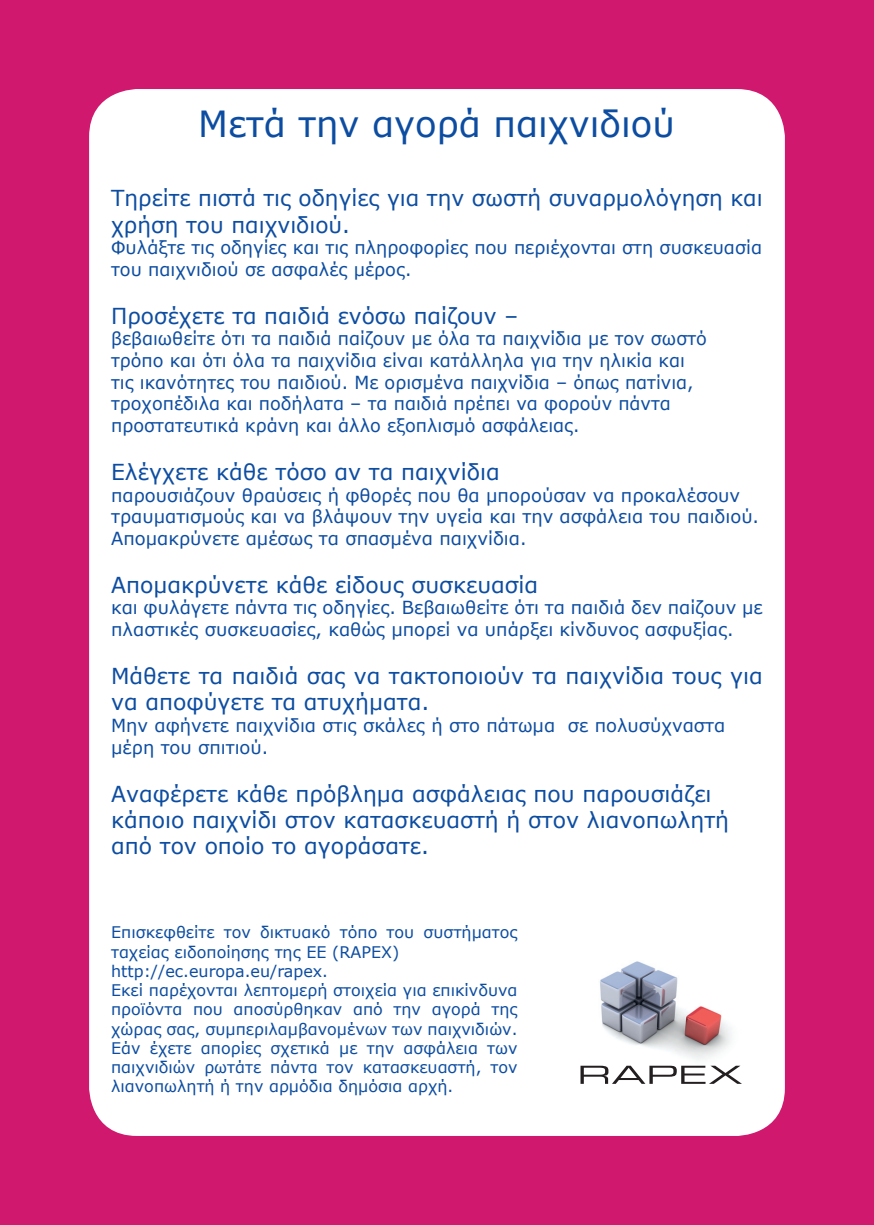
<style>
.page{position:relative;width:874px;height:1225px;background:#fff}
.page>*{position:absolute;margin:0;border:0;box-sizing:border-box;transform-origin:0 0}
.t1{font:36px "Verdana";color:#0d4da1}
.t2{font:22px/26.4px "Verdana";color:#0d4da1}
.t3{font:18px/21.6px "Verdana";color:#0d4da1}
.t4{font:16px/19.2px "Verdana";color:#0d4da1}
</style>
<div class="page">
<div style="left:0;top:0;width:873px;height:1225px;background:#d0196e"></div>
<div style="left:89px;top:89px;width:695px;height:1047px;background:#fff;border-radius:48px"></div>
<img style="left:600px;top:961px;width:132px;height:99px">
<svg style="left:580px;top:1065px;width:161px;height:18px"></svg>
<p class="t1" style="left:198px;top:101px;width:478px">Μετά την αγορά παιχνιδιού</p>
<p class="t2" style="left:111px;top:185px;width:652px">Τηρείτε πιστά τις οδηγίες για την σωστή συναρμολόγηση και χρήση του παιχνιδιού.</p>
<p class="t3" style="left:111px;top:237px;width:652px">Φυλάξτε τις οδηγίες και τις πληροφορίες που περιέχονται στη συσκευασία του παιχνιδιού σε ασφαλές μέρος.</p>
<p class="t2" style="left:111px;top:303px;width:408px">Προσέχετε τα παιδιά ενόσω παίζουν –</p>
<p class="t3" style="left:111px;top:328px;width:597px">βεβαιωθείτε ότι τα παιδιά παίζουν με όλα τα παιχνίδια με τον σωστό τρόπο και ότι όλα τα παιχνίδια είναι κατάλληλα για την ηλικία και τις ικανότητες του παιδιού. Με ορισμένα παιχνίδια – όπως πατίνια, τροχοπέδιλα και ποδήλατα – τα παιδιά πρέπει να φορούν πάντα προστατευτικά κράνη και άλλο εξοπλισμό ασφάλειας.</p>
<p class="t2" style="left:111px;top:459px;width:390px">Ελέγχετε κάθε τόσο αν τα παιχνίδια</p>
<p class="t3" style="left:111px;top:484px;width:649px">παρουσιάζουν θραύσεις ή φθορές που θα μπορούσαν να προκαλέσουν τραυματισμούς και να βλάψουν την υγεία και την ασφάλεια του παιδιού.<br>Απομακρύνετε αμέσως τα σπασμένα παιχνίδια.</p>
<p class="t2" style="left:111px;top:572px;width:428px">Απομακρύνετε κάθε είδους συσκευασία</p>
<p class="t3" style="left:111px;top:597px;width:653px">και φυλάγετε πάντα τις οδηγίες. Βεβαιωθείτε ότι τα παιδιά δεν παίζουν με πλαστικές συσκευασίες, καθώς μπορεί να υπάρξει κίνδυνος ασφυξίας.</p>
<p class="t2" style="left:111px;top:663px;width:652px">Μάθετε τα παιδιά σας να τακτοποιούν τα παιχνίδια τους για να αποφύγετε τα ατυχήματα.</p>
<p class="t3" style="left:111px;top:715px;width:615px">Μην αφήνετε παιχνίδια στις σκάλες ή στο πάτωμα σε πολυσύχναστα μέρη του σπιτιού.</p>
<p class="t2" style="left:111px;top:780px;width:619px">Αναφέρετε κάθε πρόβλημα ασφάλειας που παρουσιάζει κάποιο παιχνίδι στον κατασκευαστή ή στον λιανοπωλητή από τον οποίο το αγοράσατε.</p>
<p class="t4" style="left:111px;top:923px;width:407px">Επισκεφθείτε τον δικτυακό τόπο του συστήματος ταχείας ειδοποίησης της ΕΕ (RAPEX)</p>
<p class="t4" style="left:111px;top:961px;width:218px">http://ec.europa.eu/rapex.</p>
<p class="t4" style="left:111px;top:981px;width:408px;text-align:justify">Εκεί παρέχονται λεπτομερή στοιχεία για επικίνδυνα προϊόντα που αποσύρθηκαν από την αγορά της χώρας σας, συμπεριλαμβανομένων των παιχνιδιών.<br>Εάν έχετε απορίες σχετικά με την ασφάλεια των παιχνιδιών ρωτάτε πάντα τον κατασκευαστή, τον λιανοπωλητή ή την αρμόδια δημόσια αρχή.</p>
</div>
